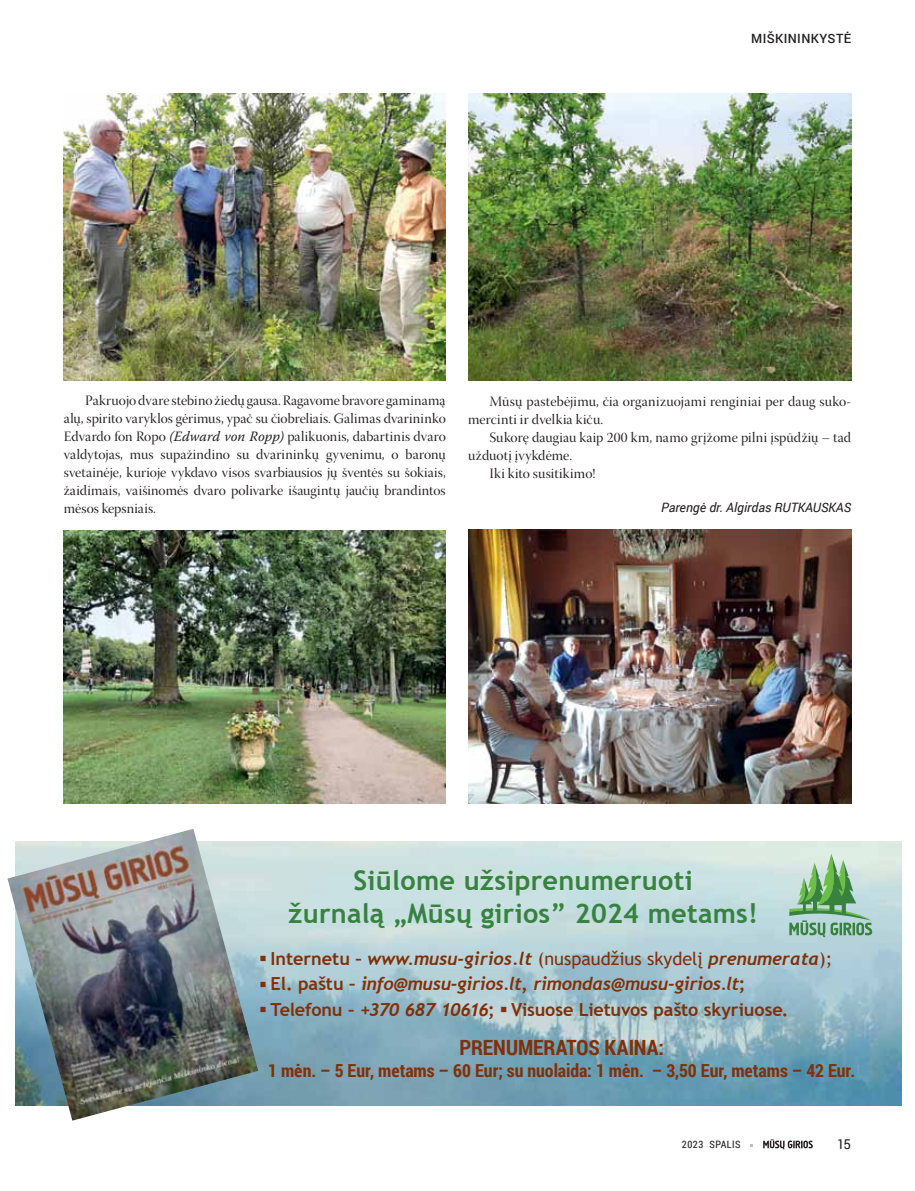
<style>
.page{position:relative;width:915px;height:1191px;background:#fff}
.page>*{position:absolute;margin:0;border:0;box-sizing:border-box;transform-origin:0 0}
.t1{font:700 27px/33px "Trebuchet MS";letter-spacing:.01em;color:#36823e;text-align:center}
.t2{font:700 21px "Roboto Condensed";color:#813007}
.t3{font:italic 700 18px "Trebuchet";color:#813007}
.t4{font:700 18px "Roboto Condensed";color:#813007}
.t5{font:700 18px "Trebuchet MS";letter-spacing:-.01em;color:#813007}
.t6{font:14.25px/17.9px "Warnock Pro Disp";letter-spacing:.01em;color:#231f20;text-align:justify}
.t7{font:13.5px "Roboto";color:#231f20}
.t8{font:italic 12.9px "Roboto";color:#231f20}
.t9{font:500 12.75px "Roboto";letter-spacing:.03em;color:#231f20}
.t10{font:10.2px "Roboto Condensed";letter-spacing:.05em;color:#231f20}
.s1{font-family:"Warnock Pro";font-style:italic}
.s2{font-family:"Minion Pro";font-style:normal}
.s3{font-family:"Trebuchet MS";font-style:normal}
.s4{font-family:"Trebuchet MS";font-weight:400;font-style:normal}
.s5{font-family:"Minion Pro"}
.s6{font-family:"Trebuchet";font-style:italic}
</style>
<div class="page">
<svg style="left:763px;top:1139px;width:49px;height:10px"></svg>
<img style="left:258px;top:841px;width:643px;height:264px">
<svg style="left:789px;top:853px;width:82px;height:84px;background:#99c3a4"></svg>
<img style="left:7px;top:829px;width:251px;height:291px">
<img style="left:64px;top:94px;width:381px;height:286px">
<img style="left:468px;top:93px;width:382px;height:287px">
<img style="left:64px;top:530px;width:381px;height:274px">
<img style="left:468px;top:530px;width:382px;height:274px">
<p class="t9" style="left:750px;top:30px;width:101px">MIŠKININKYSTĖ</p>
<p class="t6" style="left:64px;top:393px;width:383px;text-indent:21px">Pakruojo dvare stebino žiedų gausa. Ragavome bravore gaminamą alų, spirito varyklos gėrimus, ypač su čiobreliais. Galimas dvarininko Edvardo fon Ropo <span class="s1">(Edward von Ropp)</span> palikuonis, dabartinis dvaro valdytojas, mus supažindino su dvarininkų gyvenimu, o baronų svetainėje, kurioje vykdavo visos svarbiausios jų šventės su šokiais, žaidimais, vaišinomės dvaro polivarke išaugintų jaučių brandintos mėsos kepsniais.</p>
<p class="t6" style="left:468px;top:394px;width:384px;text-indent:21px">Mūsų pastebėjimu, čia organizuojami renginiai per daug suko&shy;mercinti ir dvelkia kiču.</p>
<p class="t6" style="left:489px;top:430px;width:363px">Sukorę daugiau kaip 200 km, namo grįžome pilni įspūdžių – tad</p>
<p class="t6" style="left:468px;top:448px;width:105px">užduotį įvykdėme.</p>
<p class="t6" style="left:489px;top:466px;width:107px">Iki kito susitikimo!</p>
<p class="t8" style="left:660px;top:498px;width:130px">Parengė dr. Algirdas Rutkauskas</p>
<h1 class="t1" style="left:288px;top:864px;width:471px">Siūlome užsiprenumeruoti<br>žurnalą „Mūsų girios” 2024 metams!</h1>
<p class="t3" style="left:259px;top:947px;width:574px"><span class="s2">■</span> <span class="s3">Internetu –</span> www.musu-girios.lt <span class="s4">(nuspaudžius skydelį</span> prenumerata<span class="s4">);</span></p>
<p class="t3" style="left:259px;top:972px;width:487px"><span class="s2">■</span> <span class="s3">El. paštu –</span> info@musu-girios.lt, rimondas@musu-girios.lt<span class="s3">;</span></p>
<p class="t5" style="left:259px;top:998px;width:530px"><span class="s5">■</span> Telefonu – <span class="s6">+370 687 10616</span>; <span class="s5">■</span> Visuose Lietuvos pašto skyriuose.</p>
<h2 class="t2" style="left:459px;top:1032px;width:206px">Prenumeratos kaina:</h2>
<p class="t4" style="left:268px;top:1058px;width:588px">1 mėn. – 5 Eur, metams – 60 Eur; su nuolaida: 1 mėn. – 3,50 Eur, metams – 42 Eur.</p>
<p class="t10" style="left:681px;top:1137px;width:60px">2023 SPALIS</p>
<p class="t7" style="left:836px;top:1134px;width:16px">15</p>
</div>
